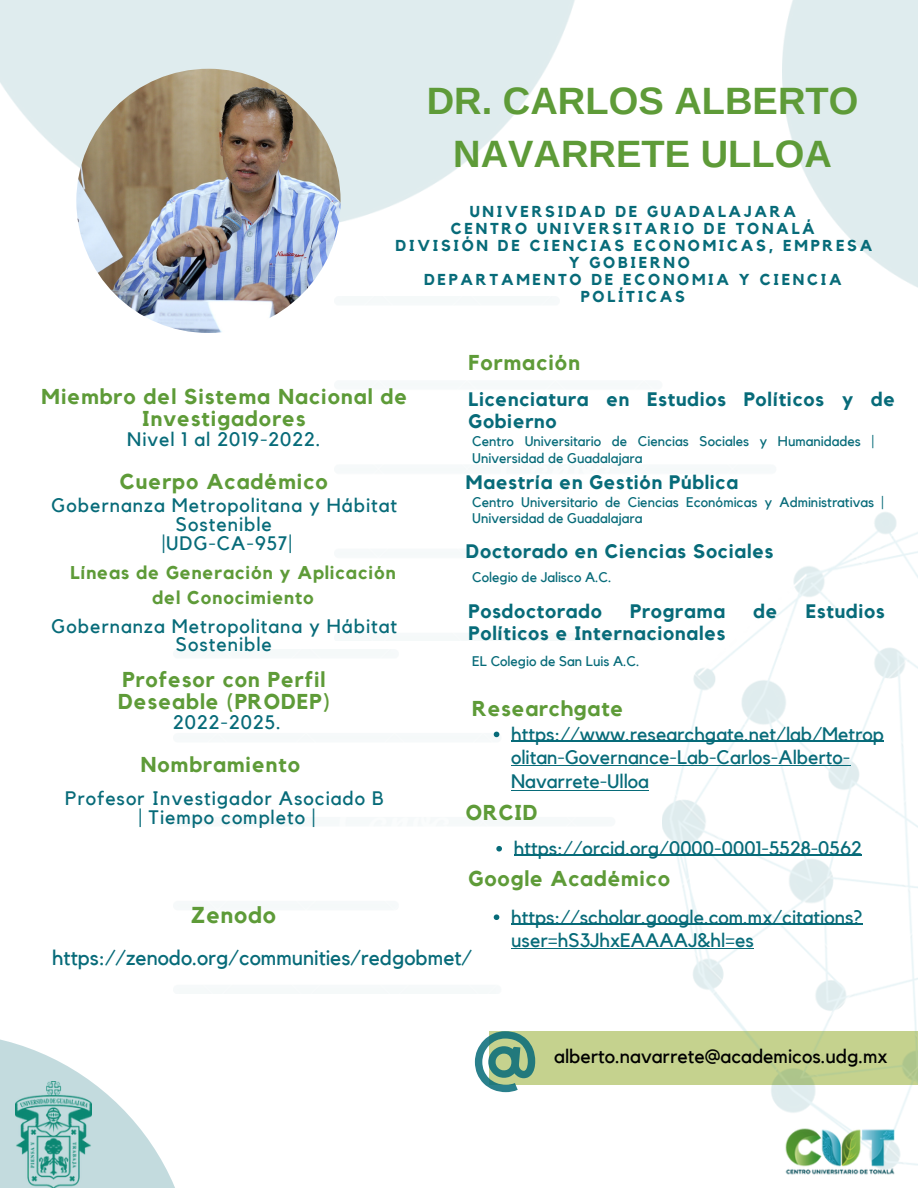
<style>
.page{position:relative;width:918px;height:1188px;background:#fff}
.page>*{position:absolute;margin:0;border:0;box-sizing:border-box;transform-origin:0 0}
.t1{font:700 78.15px "Kollektif";color:#076b79}
.t2{font:700 38.1px/52.8px "Arimo";color:#5e9b38;text-align:center}
.t3{font:700 22.95px "Kollektif";letter-spacing:.04em;color:#5e9b38}
.t4{font:700 21.45px/21.3px "Kollektif";letter-spacing:.05em;color:#5e9b38}
.t5{font:21px "Kollektif";color:#076b79}
.t6{font:19.5px/23.7px "Kollektif";color:#076b79}
.t7{font:19.5px/19.2px "Kollektif";letter-spacing:.05em;color:#076b79;text-align:center}
.t8{font:700 19.5px/21.3px "Kollektif";letter-spacing:.04em;color:#076b79}
.t9{font:19.5px "Kollektif";color:#000}
.t10{font:700 18.45px/24.8px "Kollektif";letter-spacing:.05em;color:#5e9b38;text-align:center}
.t11{font:700 15.75px/16.8px "Kollektif";letter-spacing:.17em;color:#076b79;text-align:center}
.t12{font:13.95px/16.8px "Kollektif";color:#076b79}
</style>
<div class="page">
<div style="left:489px;top:1031px;width:429px;height:54px;background:#c5d28e"></div>
<img style="left:662px;top:512px;width:256px;height:654px">
<img style="left:662px;top:512px;width:115px;height:129px">
<img style="left:76px;top:69px;width:265px;height:264px;border-radius:50%">
<img style="left:784px;top:1126px;width:112px;height:49px">
<svg style="left:0;top:1039px;width:175px;height:149px"></svg>
<svg style="left:494px;top:732px;width:5px;height:5px"></svg>
<hr style="left:511px;top:740px;width:373px;height:2px;background:#076b79">
<svg style="left:494px;top:914px;width:5px;height:6px"></svg>
<hr style="left:511px;top:923px;width:351px;height:1px;background:#076b79">
<hr style="left:511px;top:765px;width:340px;height:1px;background:#076b79">
<hr style="left:511px;top:948px;width:243px;height:1px;background:#076b79">
<hr style="left:511px;top:790px;width:137px;height:1px;background:#076b79">
<svg style="left:496px;top:846px;width:6px;height:6px"></svg>
<hr style="left:514px;top:855px;width:348px;height:1px;background:#076b79">
<h2 class="t2" style="left:427px;top:74px;width:433px">DR. CARLOS ALBERTO<br>NAVARRETE ULLOA</h2>
<p class="t11" style="left:396px;top:204px;width:478px">UNIVERSIDAD DE GUADALAJARA<br>CENTRO UNIVERSITARIO DE TONALÁ<br>DIVISIÓN DE CIENCIAS ECONOMICAS, EMPRESA<br>Y GOBIERNO<br>DEPARTAMENTO DE ECONOMIA Y CIENCIA<br>POLÍTICAS</p>
<h3 class="t4" style="left:42px;top:387px;width:367px;text-align:center">Miembro del Sistema Nacional de<br>Investigadores</h3>
<h3 class="t7" style="left:127px;top:430px;width:195px">Nivel 1 al 2019-2022.</h3>
<h3 class="t4" style="left:120px;top:471px;width:209px">Cuerpo Académico</h3>
<h3 class="t7" style="left:52px;top:497px;width:347px">Gobernanza Metropolitana y Hábitat<br>Sostenible<br>|UDG-CA-957|</h3>
<h3 class="t10" style="left:71px;top:561px;width:327px">Líneas de Generación y Aplicación del Conocimiento</h3>
<h3 class="t7" style="left:52px;top:618px;width:347px;line-height:18px">Gobernanza Metropolitana y Hábitat<br>Sostenible</h3>
<h3 class="t4" style="left:118px;top:670px;width:213px">Profesor con Perfil<br>Deseable (PRODEP)</h3>
<h3 class="t7" style="left:173px;top:713px;width:109px">2022-2025.</h3>
<h3 class="t4" style="left:141px;top:754px;width:161px">Nombramiento</h3>
<h3 class="t7" style="left:65px;top:789px;width:320px">Profesor Investigador Asociado B | Tiempo completo |</h3>
<h3 class="t4" style="left:469px;top:353px;width:113px">Formación</h3>
<h3 class="t8" style="left:469px;top:390px;width:428px">Licenciatura en Estudios Políticos y de<br>Gobierno</h3>
<p class="t12" style="left:472px;top:433px;width:403px">Centro Universitario de Ciencias Sociales y Humanidades |<br>Universidad de Guadalajara</p>
<p class="t12" style="left:472px;top:494px;width:413px">Centro Universitario de Ciencias Económicas y Administrativas |<br>Universidad de Guadalajara</p>
<h3 class="t8" style="left:466px;top:473px;width:274px">Maestría en Gestión Pública</h3>
<h3 class="t8" style="left:466px;top:541px;width:309px">Doctorado en Ciencias Sociales</h3>
<p class="t12" style="left:472px;top:570px;width:141px">Colegio de Jalisco A.C.</p>
<h3 class="t8" style="left:469px;top:602px;width:135px">Posdoctorado</h3>
<h3 class="t8" style="left:630px;top:602px;width:96px">Programa</h3>
<h3 class="t8" style="left:754px;top:602px;width:25px">de</h3>
<h3 class="t8" style="left:806px;top:602px;width:80px">Estudios</h3>
<h3 class="t8" style="left:469px;top:623px;width:258px">Políticos e Internacionales</h3>
<p class="t12" style="left:472px;top:654px;width:169px">EL Colegio de San Luis A.C.</p>
<h3 class="t4" style="left:472px;top:698px;width:152px">Researchgate</h3>
<h3 class="t6" style="left:511px;top:723px;width:374px">https://www.researchgate.net/lab/Metrop olitan-Governance-Lab-Carlos-Alberto-<br>Navarrete-Ulloa</h3>
<h3 class="t4" style="left:466px;top:803px;width:73px">ORCID</h3>
<h3 class="t6" style="left:514px;top:837px;width:350px">https://orcid.org/0000-0001-5528-0562</h3>
<h3 class="t4" style="left:469px;top:869px;width:203px">Google Académico</h3>
<h3 class="t3" style="left:191px;top:904px;width:86px">Zenodo</h3>
<h3 class="t5" style="left:52px;top:948px;width:422px">https://zenodo.org/communities/redgobmet/</h3>
<h3 class="t6" style="left:511px;top:906px;width:353px">https://scholar.google.com.mx/citations? user=hS3JhxEAAAAJ&amp;hl=es</h3>
<h1 class="t1" style="left:472px;top:1025px;width:67px">@</h1>
<h3 class="t9" style="left:554px;top:1047px;width:335px">alberto.navarrete@academicos.udg.mx</h3>
</div>
